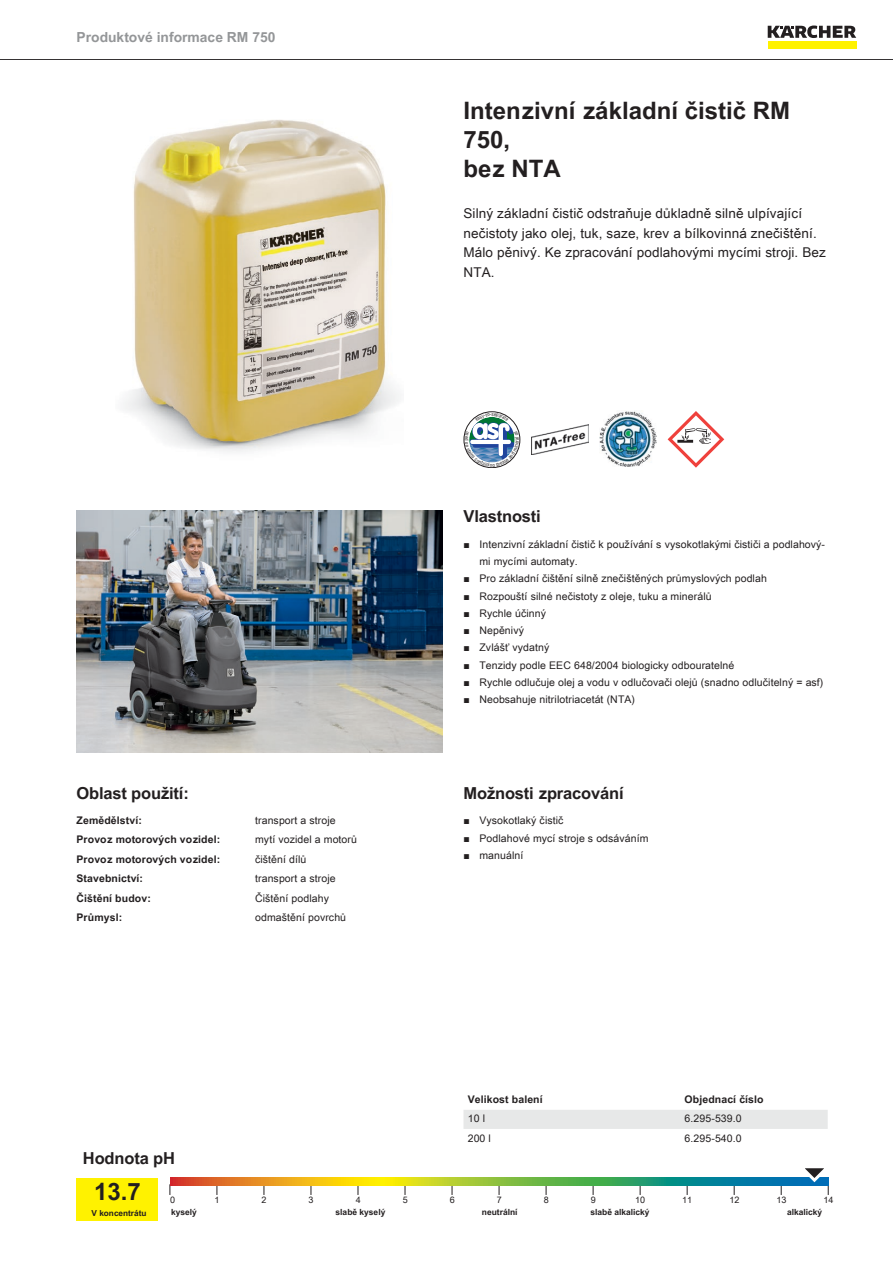
<style>
.page{position:relative;width:893px;height:1263px;background:#fff}
.page>*{position:absolute;margin:0;border:0;box-sizing:border-box;transform-origin:0 0}
.t1{font:700 24px/28.8px "Arial Unicode MS";color:#231f20}
.t2{font:700 16.5px "Arial Unicode MS";letter-spacing:-.01em;color:#231f20}
.t3{font:700 13.8px "Arial Unicode MS";color:#949698}
.t4{font:13.5px/19.5px "Arial Unicode MS";letter-spacing:.01em;color:#231f20}
.t5{font:10.5px/17.2px "Arial Unicode MS";letter-spacing:.01em;color:#231f20}
.t6{font:700 10.5px "Arial Unicode MS";letter-spacing:.01em;color:#231f20}
.t7{font:9px "Arial Unicode MS";color:#231f20}
.t8{font:700 8.4px "Arial Unicode MS";color:#231f20}
.t9{font:700 8.25px "Arial Unicode MS";color:#231f20}
.s1{font-family:"Arial"}
</style>
<div class="page">
<hr style="left:0;top:59px;width:893px;height:1px;background:#231f20">
<div style="left:768px;top:42px;width:88px;height:7px;background:#fff200"></div>
<svg style="left:768px;top:26px;width:88px;height:12px"></svg>
<img style="left:123px;top:119px;width:276px;height:333px">
<img style="left:531px;top:424px;width:57px;height:30px">
<img style="left:600px;top:411px;width:56px;height:56px">
<svg style="left:668px;top:411px;width:56px;height:57px"></svg>
<img style="left:77px;top:510px;width:365px;height:243px">
<div style="left:77px;top:1178px;width:81px;height:42px;background:#fff200"></div>
<svg style="left:170px;top:1178px;width:627px;height:8px;background:#88a446"></svg>
<svg style="left:797px;top:1168px;width:32px;height:27px"></svg>
<div style="left:463px;top:1110px;width:365px;height:19px;background:#e7e8e8"></div>
<svg style="left:464px;top:412px;width:56px;height:56px"></svg>
<h3 class="t3" style="left:77px;top:27px;width:200px">Produktové informace RM 750</h3>
<h2 class="t2" style="left:77px;top:780px;width:114px">Oblast použití:</h2>
<p class="t6" style="left:77px;top:812px;width:67px">Zemědělství:</p>
<p class="t5" style="left:255px;top:811px;width:82px">transport a stroje</p>
<p class="t6" style="left:77px;top:832px;width:145px">Provoz motorových vozidel:</p>
<p class="t5" style="left:255px;top:831px;width:103px">mytí vozidel a motorů</p>
<p class="t6" style="left:77px;top:851px;width:145px">Provoz motorových vozidel:</p>
<p class="t5" style="left:255px;top:850px;width:53px">čištění dílů</p>
<p class="t6" style="left:77px;top:871px;width:68px">Stavebnictví:</p>
<p class="t5" style="left:255px;top:870px;width:82px">transport a stroje</p>
<p class="t6" style="left:77px;top:890px;width:76px">Čištění budov:</p>
<p class="t5" style="left:255px;top:889px;width:75px">Čištění podlahy</p>
<p class="t6" style="left:77px;top:910px;width:47px">Průmysl:</p>
<p class="t5" style="left:255px;top:908px;width:92px">odmaštění povrchů</p>
<h1 class="t1" style="left:463px;top:97px;width:328px">Intenzivní základní čistič RM<br>750,<br>bez NTA</h1>
<p class="t4" style="left:463px;top:203px;width:364px">Silný základní čistič odstraňuje důkladně silně ulpívající nečistoty jako olej, tuk, saze, krev a bílkovinná znečištění.<br>Málo pěnivý. Ke zpracování podlahovými mycími stroji. Bez NTA.</p>
<h2 class="t2" style="left:463px;top:504px;width:79px">Vlastnosti</h2>
<p class="t5" style="left:479px;top:535px;width:347px;text-indent:-16px"><span class="s1">■</span> Intenzivní základní čistič k používání s vysokotlakými čističi a podlahový&shy;mi mycími automaty.</p>
<p class="t5" style="left:463px;top:570px;width:305px"><span class="s1">■</span> Pro základní čištění silně znečištěných průmyslových podlah</p>
<p class="t5" style="left:463px;top:587px;width:250px"><span class="s1">■</span> Rozpouští silné nečistoty z oleje, tuku a minerálů</p>
<p class="t5" style="left:463px;top:604px;width:84px"><span class="s1">■</span> Rychle účinný</p>
<p class="t5" style="left:463px;top:622px;width:62px"><span class="s1">■</span> Nepěnivý</p>
<p class="t5" style="left:463px;top:639px;width:87px"><span class="s1">■</span> Zvlášť vydatný</p>
<p class="t5" style="left:463px;top:656px;width:272px"><span class="s1">■</span> Tenzidy podle EEC 648/2004 biologicky odbouratelné</p>
<p class="t5" style="left:463px;top:673px;width:361px"><span class="s1">■</span> Rychle odlučuje olej a vodu v odlučovači olejů (snadno odlučitelný = asf)</p>
<p class="t5" style="left:463px;top:691px;width:173px"><span class="s1">■</span> Neobsahuje nitrilotriacetát (NTA)</p>
<h2 class="t2" style="left:463px;top:780px;width:162px">Možnosti zpracování</h2>
<p class="t5" style="left:463px;top:812px;width:102px"><span class="s1">■</span> Vysokotlaký čistič</p>
<p class="t5" style="left:463px;top:829px;width:187px"><span class="s1">■</span> Podlahové mycí stroje s odsáváním</p>
<p class="t5" style="left:463px;top:846px;width:61px"><span class="s1">■</span> manuální</p>
<p class="t6" style="left:468px;top:1092px;width:77px">Velikost balení</p>
<p class="t6" style="left:685px;top:1092px;width:81px">Objednací číslo</p>
<p class="t5" style="left:468px;top:1110px;width:19px">10 l</p>
<p class="t5" style="left:685px;top:1110px;width:59px">6.295-539.0</p>
<p class="t5" style="left:468px;top:1129px;width:25px">200 l</p>
<p class="t5" style="left:685px;top:1129px;width:59px">6.295-540.0</p>
<h2 class="t2" style="left:83px;top:1146px;width:94px">Hodnota pH</h2>
<h1 class="t1" style="left:94px;top:1178px;width:48px">13.7</h1>
<p class="t7" style="left:170px;top:1193px;width:7px">0</p>
<p class="t7" style="left:215px;top:1193px;width:7px">1</p>
<p class="t7" style="left:262px;top:1193px;width:7px">2</p>
<p class="t7" style="left:309px;top:1193px;width:7px">3</p>
<p class="t7" style="left:356px;top:1193px;width:7px">4</p>
<p class="t7" style="left:403px;top:1193px;width:7px">5</p>
<p class="t7" style="left:450px;top:1193px;width:7px">6</p>
<p class="t7" style="left:497px;top:1193px;width:7px">7</p>
<p class="t7" style="left:544px;top:1193px;width:7px">8</p>
<p class="t7" style="left:591px;top:1193px;width:7px">9</p>
<p class="t7" style="left:635px;top:1193px;width:12px">10</p>
<p class="t7" style="left:682px;top:1193px;width:12px">11</p>
<p class="t7" style="left:729px;top:1193px;width:12px">12</p>
<p class="t7" style="left:776px;top:1193px;width:12px">13</p>
<p class="t7" style="left:823px;top:1193px;width:12px">14</p>
<p class="t9" style="left:92px;top:1207px;width:57px">V koncentrátu</p>
<p class="t8" style="left:171px;top:1206px;width:27px">kyselý</p>
<p class="t8" style="left:336px;top:1206px;width:51px">slabě kyselý</p>
<p class="t8" style="left:482px;top:1206px;width:37px">neutrální</p>
<p class="t8" style="left:590px;top:1206px;width:61px">slabě alkalický</p>
<p class="t8" style="left:787px;top:1206px;width:37px">alkalický</p>
</div>
